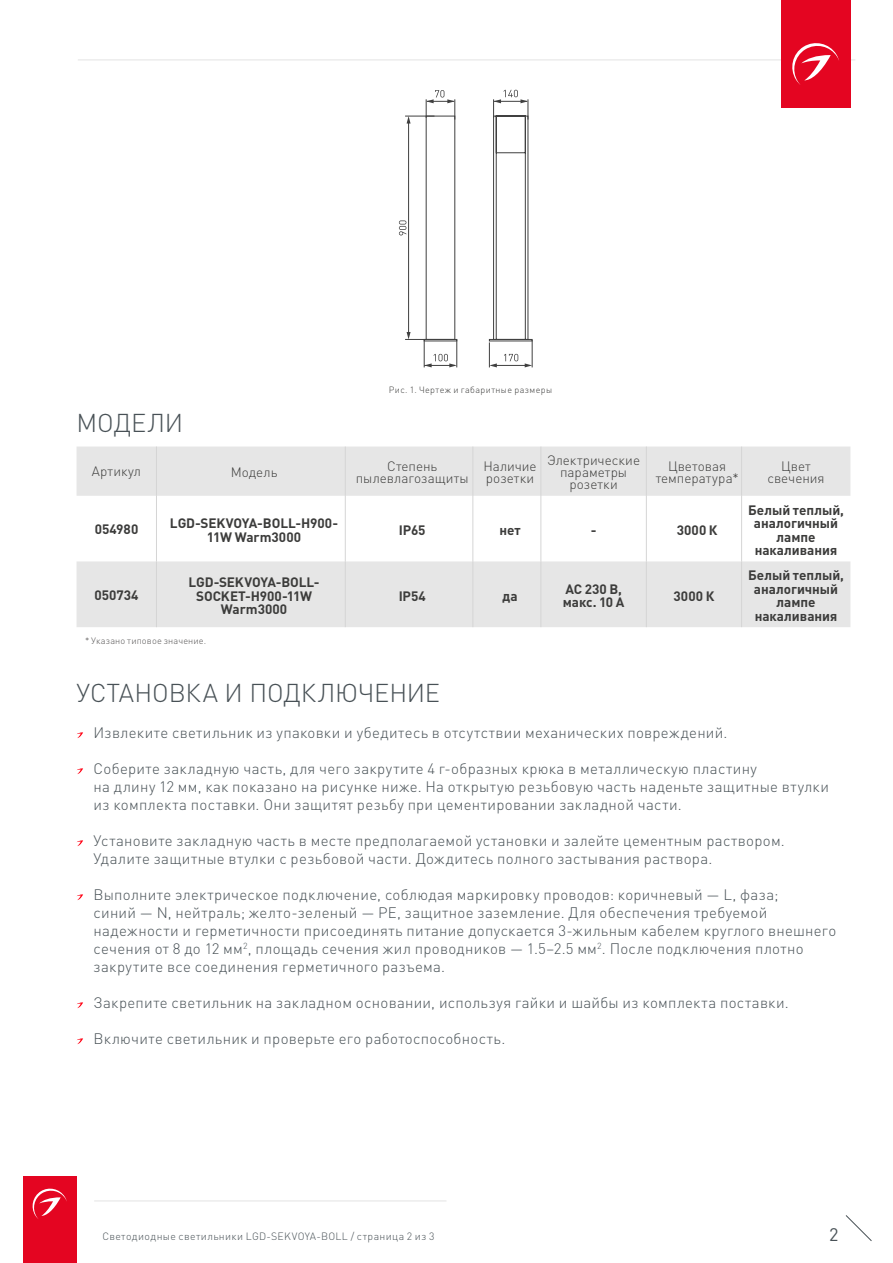
<style>
.page{position:relative;width:893px;height:1263px;background:#fff}
.page>*{position:absolute;margin:0;border:0;box-sizing:border-box;transform-origin:0 0}
.t1{font:300 25.5px "DIN Pro";letter-spacing:-.005em;color:#485156}
.t2{font:18px "DIN Pro";color:#485156}
.t3{font:300 15px/18px "DIN Pro";letter-spacing:.02em;color:#485156}
.t4{font:700 13.5px/13.5px "DIN Pro";color:#3c3c3b;text-align:center}
.t5{font:300 13.5px/12px "DIN Pro";color:#3c3c3b;text-align:center}
.t6{font:300 10.5px "DIN Pro";letter-spacing:.035em;color:#485156}
.t7{font:300 9.15px "DIN Pro";letter-spacing:.015em;color:#555454}
.t8{font:300 9px "DIN Pro";letter-spacing:.04em;color:#3c3c3b}
</style>
<div class="page">
<svg style="left:845px;top:1215px;width:27px;height:26px"></svg>
<hr style="left:94px;top:1200px;width:352px;height:1px;background:#e3e3e3">
<svg style="left:77px;top:447px;width:773px;height:180px;fill:#e6e6e6"></svg>
<hr style="left:156px;top:447px;width:1px;height:49px;background:#d5d5d5">
<hr style="left:345px;top:447px;width:1px;height:49px;background:#d5d5d5">
<hr style="left:472px;top:447px;width:1px;height:49px;background:#d5d5d5">
<hr style="left:540px;top:447px;width:1px;height:49px;background:#d5d5d5">
<hr style="left:646px;top:447px;width:1px;height:49px;background:#d5d5d5">
<hr style="left:741px;top:447px;width:1px;height:49px;background:#d5d5d5">
<hr style="left:156px;top:496px;width:1px;height:65px;background:#d5d5d5">
<hr style="left:345px;top:496px;width:1px;height:65px;background:#d5d5d5">
<hr style="left:472px;top:496px;width:1px;height:65px;background:#d5d5d5">
<hr style="left:540px;top:496px;width:1px;height:65px;background:#d5d5d5">
<hr style="left:646px;top:496px;width:1px;height:65px;background:#d5d5d5">
<hr style="left:741px;top:496px;width:1px;height:65px;background:#d5d5d5">
<hr style="left:156px;top:561px;width:1px;height:66px;background:#d5d5d5">
<hr style="left:345px;top:561px;width:1px;height:66px;background:#d5d5d5">
<hr style="left:472px;top:561px;width:1px;height:66px;background:#d5d5d5">
<hr style="left:540px;top:561px;width:1px;height:66px;background:#d5d5d5">
<hr style="left:646px;top:561px;width:1px;height:66px;background:#d5d5d5">
<hr style="left:741px;top:561px;width:1px;height:66px;background:#d5d5d5">
<svg style="left:77px;top:732px;width:6px;height:6px"></svg>
<svg style="left:77px;top:768px;width:6px;height:6px"></svg>
<svg style="left:77px;top:840px;width:6px;height:6px"></svg>
<svg style="left:77px;top:894px;width:6px;height:6px"></svg>
<svg style="left:77px;top:1002px;width:6px;height:6px"></svg>
<svg style="left:77px;top:1038px;width:6px;height:6px"></svg>
<svg style="left:399px;top:90px;width:134px;height:277px"></svg>
<hr style="left:78px;top:60px;width:777px;height:1px;background:#e3e3e3">
<div style="left:23px;top:1177px;width:54px;height:86px;background:#e40521"></div>
<svg style="left:32px;top:1188px;width:35px;height:31px"></svg>
<div style="left:781px;top:0;width:69px;height:108px;background:#e40521"></div>
<svg style="left:792px;top:43px;width:47px;height:42px"></svg>
<p class="t8" style="left:389px;top:384px;width:165px">Рис. 1. Чертеж и габаритные размеры</p>
<h1 class="t1" style="left:77px;top:405px;width:108px">МОДЕЛИ</h1>
<p class="t5" style="left:92px;top:465px;width:51px">Артикул</p>
<p class="t5" style="left:231px;top:466px;width:48px">Модель</p>
<p class="t5" style="left:356px;top:460px;width:114px">Степень пылевлагозащиты</p>
<p class="t5" style="left:483px;top:460px;width:55px;text-align:left">Наличие розетки</p>
<p class="t5" style="left:547px;top:454px;width:94px">Электрические параметры розетки</p>
<p class="t5" style="left:656px;top:460px;width:84px">Цветовая температура*</p>
<p class="t5" style="left:767px;top:460px;width:59px">Цвет свечения</p>
<p class="t4" style="left:95px;top:522px;width:45px">054980</p>
<p class="t4" style="left:170px;top:516px;width:170px">LGD-SEKVOYA-BOLL-H900-<br>11W Warm3000</p>
<p class="t4" style="left:399px;top:523px;width:28px">IP65</p>
<p class="t4" style="left:499px;top:523px;width:23px">нет</p>
<p class="t4" style="left:591px;top:523px;width:7px">-</p>
<p class="t4" style="left:677px;top:523px;width:42px">3000 К</p>
<p class="t4" style="left:748px;top:502px;width:97px">Белый теплый, аналогичный лампе накаливания</p>
<p class="t4" style="left:94px;top:587px;width:46px">050734</p>
<p class="t4" style="left:188px;top:575px;width:133px">LGD-SEKVOYA-BOLL-<br>SOCKET-H900-11W<br>Warm3000</p>
<p class="t4" style="left:399px;top:588px;width:29px">IP54</p>
<p class="t4" style="left:502px;top:588px;width:17px">да</p>
<p class="t4" style="left:563px;top:582px;width:63px;text-align:left">AC 230 В, макс. 10 А</p>
<p class="t4" style="left:674px;top:588px;width:42px">3000 К</p>
<p class="t4" style="left:748px;top:568px;width:97px">Белый теплый, аналогичный лампе накаливания</p>
<p class="t7" style="left:85px;top:635px;width:123px">* Указано типовое значение.</p>
<h1 class="t1" style="left:77px;top:675px;width:365px">УСТАНОВКА И ПОДКЛЮЧЕНИЕ</h1>
<p class="t3" style="left:94px;top:723px;width:635px">Извлеките светильник из упаковки и убедитесь в отсутствии механических повреждений.</p>
<p class="t3" style="left:94px;top:759px;width:737px">Соберите закладную часть, для чего закрутите 4 г-образных крюка в металлическую пластину<br>на длину 12 мм, как показано на рисунке ниже. На открытую резьбовую часть наденьте защитные втулки из комплекта поставки. Они защитят резьбу при цементировании закладной части.</p>
<p class="t3" style="left:94px;top:831px;width:693px">Установите закладную часть в месте предполагаемой установки и залейте цементным раствором.<br>Удалите защитные втулки с резьбовой части. Дождитесь полного застывания раствора.</p>
<p class="t3" style="left:94px;top:885px;width:744px">Выполните электрическое подключение, соблюдая маркировку проводов: коричневый — L, фаза;<br>синий — N, нейтраль; желто-зеленый — PE, защитное заземление. Для обеспечения требуемой надежности и герметичности присоединять питание допускается 3-жильным кабелем круглого внешнего сечения от 8 до 12 мм<sup>2</sup>, площадь сечения жил проводников — 1.5–2.5 мм<sup>2</sup>. После подключения плотно закрутите все соединения герметичного разъема.</p>
<p class="t3" style="left:94px;top:993px;width:697px">Закрепите светильник на закладном основании, используя гайки и шайбы из комплекта поставки.</p>
<p class="t3" style="left:94px;top:1029px;width:413px">Включите светильник и проверьте его работоспособность.</p>
<p class="t6" style="left:102px;top:1229px;width:334px">Светодиодные светильники LGD-SEKVOYA-BOLL / страница 2 из 3</p>
<p class="t2" style="left:829px;top:1222px;width:11px">2</p>
</div>
